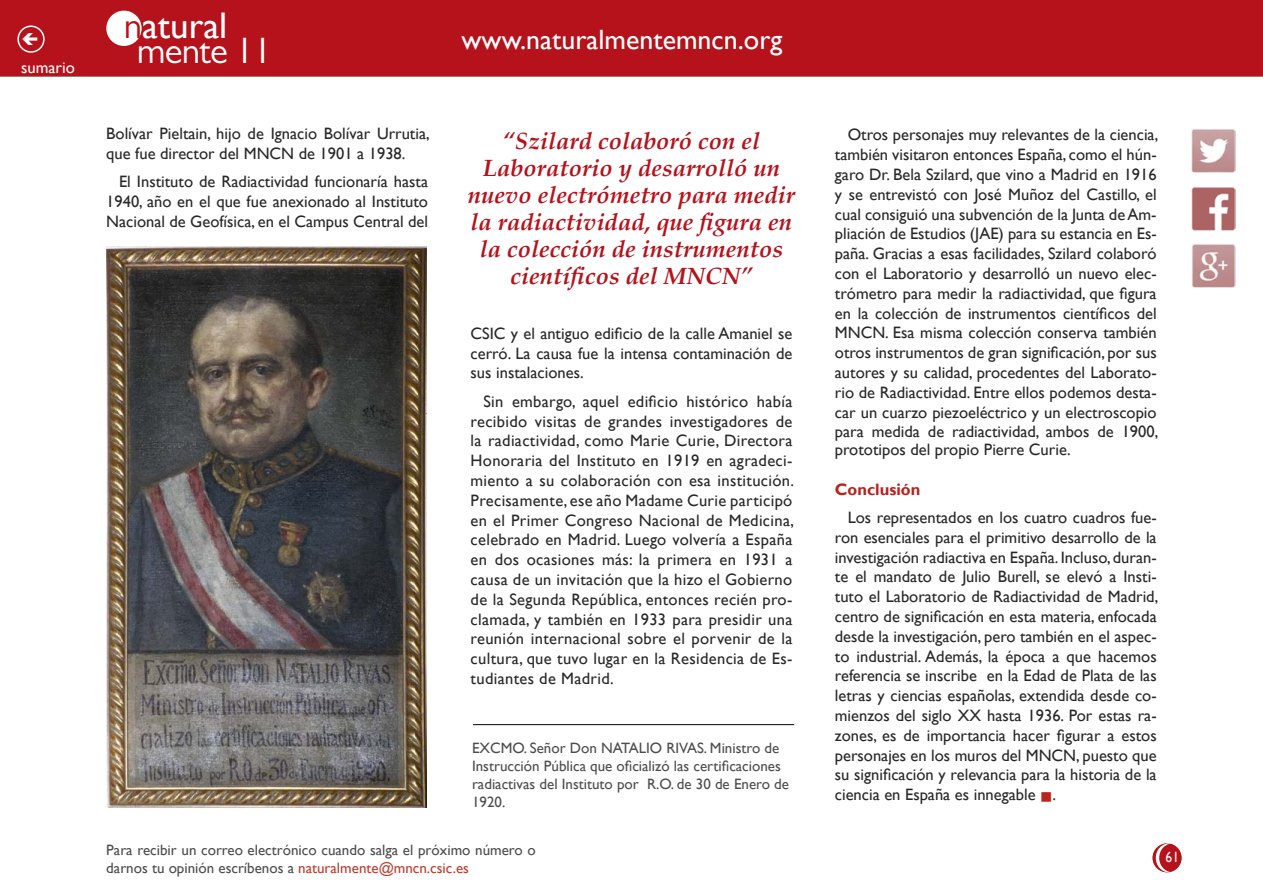
<style>
.page{position:relative;width:1263px;height:893px;background:#fff}
.page>*{position:absolute;margin:0;border:0;box-sizing:border-box;transform-origin:0 0}
.t1{font:37.05px "Gill Sans";color:#fff}
.t2{font:37.05px "Gill Sans MT Pro";letter-spacing:-.02em;color:#fff}
.t3{font:27.9px "Gill Sans";color:#fff}
.t4{font:italic 700 24px/27px "Palatino";color:#b5121b;text-align:center}
.t5{font:16.5px/19.8px "Gill Sans";color:#292829;text-align:justify}
.t6{font:700 16.5px "Gill Sans";color:#b82320}
.t7{font:16.5px "Gill Sans";color:#fff}
.t8{font:15px/18px "Gill Sans";color:#4d4d4f}
.t9{font:15px "Gill Sans";color:#fff;scale:.9 1}
.s1{font-family:"Gill Sans MT Pro";color:#b5121b}
.s2{color:#bf3d2e}
.s3{color:#b82420}
</style>
<div class="page">
<img style="left:1191px;top:187px;width:44px;height:43px">
<img style="left:1191px;top:129px;width:44px;height:44px">
<img style="left:1191px;top:244px;width:44px;height:44px">
<div style="left:1153px;top:844px;width:28px;height:28px;background:#b5121b;border-radius:50%"></div>
<div style="left:1152px;top:843px;width:29px;height:29px;border:2px solid #b5121b;border-radius:50%"></div>
<div style="left:0;top:0;width:1263px;height:76px;background:#b5121b"></div>
<div style="left:107px;top:11px;width:34px;height:34px;background:#fff;border-radius:50%"></div>
<div style="left:106px;top:11px;width:36px;height:35px;border:2px solid #fff;border-radius:50%"></div>
<svg style="left:1155px;top:843px;width:16px;height:29px"></svg>
<div style="left:17px;top:26px;width:28px;height:27px;border:2px solid #fff;border-radius:50%"></div>
<img style="left:106px;top:247px;width:321px;height:561px">
<hr style="left:473px;top:724px;width:321px;height:1px;background:#000">
<p class="t7" style="left:21px;top:58px;width:55px">sumario</p>
<h1 class="t1" style="left:124px;top:4px;width:105px"><span class="s1">n</span>atural</h1>
<h1 class="t2" style="left:137px;top:28px;width:137px">mente 11</h1>
<p class="t5" style="left:106px;top:124px;width:325px">Bolívar Pieltain, hijo de Ignacio Bolívar Urrutia, que fue director del MNCN de 1901 a 1938.</p>
<p class="t5" style="left:106px;top:172px;width:323px;text-indent:13px">El Instituto de Radiactividad funcionaría hasta 1940, año en el que fue anexionado al Instituto Nacional de Geofísica, en el Campus Central del</p>
<h2 class="t3" style="left:461px;top:23px;width:322px">www.naturalmentemncn.org</h2>
<h3 class="t4" style="left:468px;top:127px;width:329px">“Szilard colaboró con el<br>Laboratorio y desarrolló un nuevo electrómetro para medir la radiactividad, que figura en la colección de instrumentos científicos del MNCN”</h3>
<p class="t5" style="left:471px;top:324px;width:323px">CSIC y el antiguo edificio de la calle Amaniel se cerró. La causa fue la intensa contaminación de sus instalaciones.</p>
<p class="t5" style="left:471px;top:392px;width:325px;text-indent:13px">Sin embargo, aquel edificio histórico había recibido visitas de grandes investigadores de la radiactividad, como Marie Curie, Directora Honoraria del Instituto en 1919 en agradeci&shy;miento a su colaboración con esa institución.<br>Precisamente, ese año Madame Curie participó en el Primer Congreso Nacional de Medicina, celebrado en Madrid. Luego volvería a España en dos ocasiones más: la primera en 1931 a causa de un invitación que la hizo el Gobierno de la Segunda República, entonces recién pro&shy;clamada, y también en 1933 para presidir una reunión internacional sobre el porvenir de la cultura, que tuvo lugar en la Residencia de Es&shy;tudiantes de Madrid.</p>
<p class="t8" style="left:472px;top:740px;width:318px">EXCMO. Señor Don NATALIO RIVAS. Ministro de Instrucción Pública que oficializó las certificaciones radiactivas del Instituto por R.O. de 30 de Enero de 1920.</p>
<p class="t8" style="left:106px;top:842px;width:431px">Para recibir un correo electrónico cuando salga el próximo número o darnos tu opinión escríbenos a <span class="s2">naturalmente@mncn.csic.es</span></p>
<p class="t5" style="left:835px;top:125px;width:325px;text-indent:13px">Otros personajes muy relevantes de la ciencia, también visitaron entonces España, como el hún&shy;garo Dr. Bela Szilard, que vino a Madrid en 1916 y se entrevistó con José Muñoz del Castillo, el cual consiguió una subvención de la Junta de Am&shy;pliación de Estudios (JAE) para su estancia en Es&shy;paña. Gracias a esas facilidades, Szilard colaboró con el Laboratorio y desarrolló un nuevo elec&shy;trómetro para medir la radiactividad, que figura en la colección de instrumentos científicos del MNCN. Esa misma colección conserva también otros instrumentos de gran significación, por sus autores y su calidad, procedentes del Laborato&shy;rio de Radiactividad. Entre ellos podemos desta&shy;car un cuarzo piezoeléctrico y un electroscopio para medida de radiactividad, ambos de 1900,</p>
<p class="t5" style="left:835px;top:440px;width:237px">prototipos del propio Pierre Curie.</p>
<p class="t6" style="left:835px;top:479px;width:87px">Conclusión</p>
<p class="t5" style="left:835px;top:508px;width:325px;text-indent:13px">Los representados en los cuatro cuadros fue&shy;ron esenciales para el primitivo desarrollo de la investigación radiactiva en España. Incluso, duran&shy;te el mandato de Julio Burell, se elevó a Insti&shy;tuto el Laboratorio de Radiactividad de Madrid, centro de significación en esta materia, enfocada desde la investigación, pero también en el aspec&shy;to industrial. Además, la época a que hacemos referencia se inscribe en la Edad de Plata de las letras y ciencias españolas, extendida desde co&shy;mienzos del siglo XX hasta 1936. Por estas ra&shy;zones, es de importancia hacer figurar a estos personajes en los muros del MNCN, puesto que su significación y relevancia para la historia de la ciencia en España es innegable <span class="s3">■</span>.</p>
<p class="t9" style="left:1165px;top:849px;width:16px">61</p>
</div>
